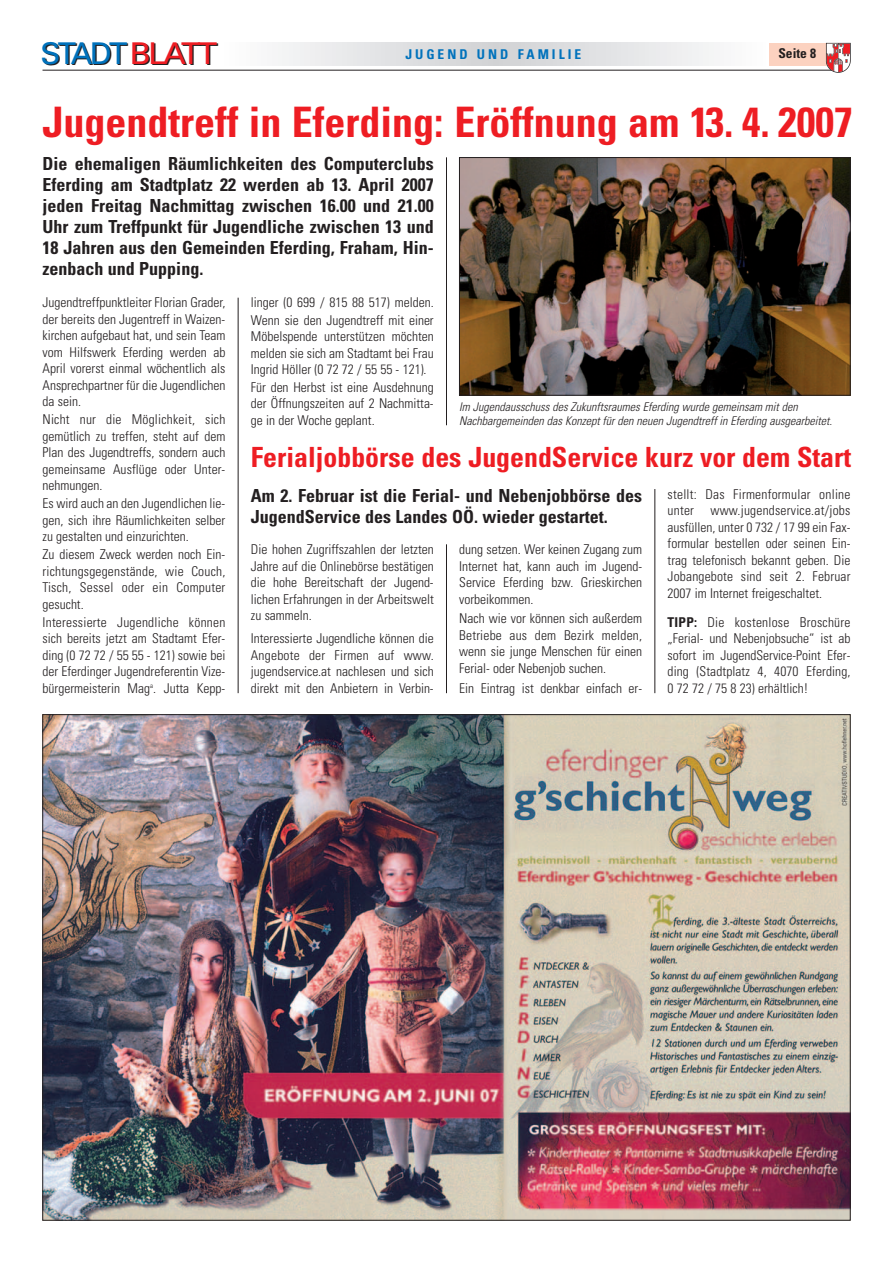
<style>
.page{position:relative;width:893px;height:1263px;background:#fff}
.page>*{position:absolute;margin:0;border:0;box-sizing:border-box;transform-origin:0 0}
.t1{font:700 condensed 42px "Univers";color:#ee1d23}
.t2{font:30px "Univers";letter-spacing:-.085em;color:#0072bc}
.t3{font:700 condensed 27.75px "Univers";color:#ee1d23}
.t4{font:700 condensed 18px/21px "Univers";color:#231f20;text-align:justify}
.t5{font:300 condensed 13.5px/16.5px "Univers";color:#231f20;text-align:justify}
.t6{font:700 condensed 13.5px "Univers";letter-spacing:.22em;color:#0072bc}
.t7{font:700 condensed 13.5px "Univers";color:#231f20}
.t8{font:italic 300 condensed 12px/13.5px "Univers";color:#231f20}
.s1{color:#ee1d23}
.s2{font-weight:700}
</style>
<div class="page">
<hr style="left:43px;top:70px;width:795px;height:1px;background:#231f20">
<div style="left:770px;top:43px;width:68px;height:22px;background:#fcd2c0"></div>
<svg style="left:278px;top:43px;width:436px;height:22px"></svg>
<img style="left:824px;top:42px;width:27px;height:31px">
<hr style="left:238px;top:298px;width:1px;height:395px;background:#231f20">
<hr style="left:446px;top:544px;width:1px;height:149px;background:#231f20">
<hr style="left:654px;top:489px;width:1px;height:204px;background:#231f20">
<hr style="left:446px;top:157px;width:1px;height:268px;background:#231f20">
<img style="left:45px;top:716px;width:803px;height:502px">
<img style="left:461px;top:159px;width:387px;height:234px">
<div style="left:459px;top:157px;width:391px;height:238px;border:1px solid #231f20"></div>
<h2 class="t2" style="left:40px;top:43px;width:178px">STADT <span class="s1">BLATT</span></h2>
<p class="t6" style="left:405px;top:49px;width:177px">JUGEND UND FAMILIE</p>
<p class="t7" style="left:778px;top:48px;width:39px">Seite 8</p>
<h1 class="t1" style="left:43px;top:106px;width:812px">Jugendtreff in Eferding: Eröffnung am 13. 4. 2007</h1>
<p class="t4" style="left:43px;top:155px;width:393px">Die ehemaligen Räumlichkeiten des Computerclubs Eferding am Stadtplatz 22 werden ab 13. April 2007 jeden Freitag Nachmittag zwischen 16.00 und 21.00<br>Uhr zum Treffpunkt für Jugendliche zwischen 13 und 18 Jahren aus den Gemeinden Eferding, Fraham, Hin&shy;zenbach und Pupping.</p>
<p class="t5" style="left:43px;top:296px;width:184px">Jugendtreffpunktleiter Florian Grader, der bereits den Jugentreff in Waizen&shy;kirchen aufgebaut hat, und sein Team vom Hilfswerk Eferding werden ab April vorerst einmal wöchentlich als Ansprechpartner für die Jugendlichen da sein.</p>
<p class="t5" style="left:43px;top:413px;width:184px">Nicht nur die Möglichkeit, sich gemütlich zu treffen, steht auf dem Plan des Jugendtreffs, sondern auch gemeinsame Ausflüge oder Unter&shy;nehmungen.</p>
<p class="t5" style="left:43px;top:496px;width:184px">Es wird auch an den Jugendlichen lie&shy;gen, sich ihre Räumlichkeiten selber zu gestalten und einzurichten.</p>
<p class="t5" style="left:43px;top:547px;width:184px">Zu diesem Zweck werden noch Ein&shy;richtungsgegenstände, wie Couch, Tisch, Sessel oder ein Computer gesucht.</p>
<p class="t5" style="left:43px;top:615px;width:184px">Interessierte Jugendliche können sich bereits jetzt am Stadtamt Efer&shy;ding (0 72 72 / 55 55 - 121) sowie bei der Eferdinger Jugendreferentin Vize&shy;bürgermeisterin Mag<sup>a</sup>. Jutta Kepp-</p>
<p class="t5" style="left:251px;top:295px;width:184px;text-align:left">linger (0 699 / 815 88 517) melden.<br>Wenn sie den Jugendtreff mit einer Möbelspende unterstützen möchten melden sie sich am Stadtamt bei Frau Ingrid Höller (0 72 72 / 55 55 - 121).<br>Für den Herbst ist eine Ausdehnung der Öffnungszeiten auf 2 Nachmitta&shy;ge in der Woche geplant.</p>
<p class="t8" style="left:459px;top:401px;width:374px">Im Jugendausschuss des Zukunftsraumes Eferding wurde gemeinsam mit den<br>Nachbargemeinden das Konzept für den neuen Jugendtreff in Eferding ausgearbeitet.</p>
<h3 class="t3" style="left:251px;top:447px;width:602px">Ferialjobbörse des JugendService kurz vor dem Start</h3>
<h3 class="t4" style="left:251px;top:487px;width:393px">Am 2. Februar ist die Ferial- und Nebenjobbörse des<br>JugendService des Landes OÖ. wieder gestartet.</h3>
<p class="t5" style="left:251px;top:542px;width:184px">Die hohen Zugriffszahlen der letzten Jahre auf die Onlinebörse bestätigen die hohe Bereitschaft der Jugend&shy;lichen Erfahrungen in der Arbeitswelt zu sammeln.</p>
<p class="t5" style="left:251px;top:631px;width:184px">Interessierte Jugendliche können die Angebote der Firmen auf www. jugendservice.at nachlesen und sich direkt mit den Anbietern in Verbin-</p>
<p class="t5" style="left:459px;top:542px;width:184px">dung setzen. Wer keinen Zugang zum Internet hat, kann auch im Jugend-Service Eferding bzw. Grieskirchen vorbeikommen.</p>
<p class="t5" style="left:459px;top:612px;width:184px">Nach wie vor können sich außerdem Betriebe aus dem Bezirk melden, wenn sie junge Menschen für einen Ferial- oder Nebenjob suchen.</p>
<p class="t5" style="left:459px;top:681px;width:184px">Ein Eintrag ist denkbar einfach er-</p>
<p class="t5" style="left:668px;top:487px;width:184px">stellt: Das Firmenformular online unter www.jugendservice.at/jobs ausfüllen, unter 0 732 / 17 99 ein Fax&shy;formular bestellen oder seinen Ein&shy;trag telefonisch bekannt geben. Die Jobangebote sind seit 2. Februar 2007 im Internet freigeschaltet.</p>
<p class="t5" style="left:668px;top:615px;width:184px"><span class="s2">TIPP:</span> Die kostenlose Broschüre „Ferial- und Nebenjobsuche“ ist ab sofort im JugendService-Point Efer&shy;ding (Stadtplatz 4, 4070 Eferding, 0 72 72 / 75 8 23) erhältlich!</p>
</div>
